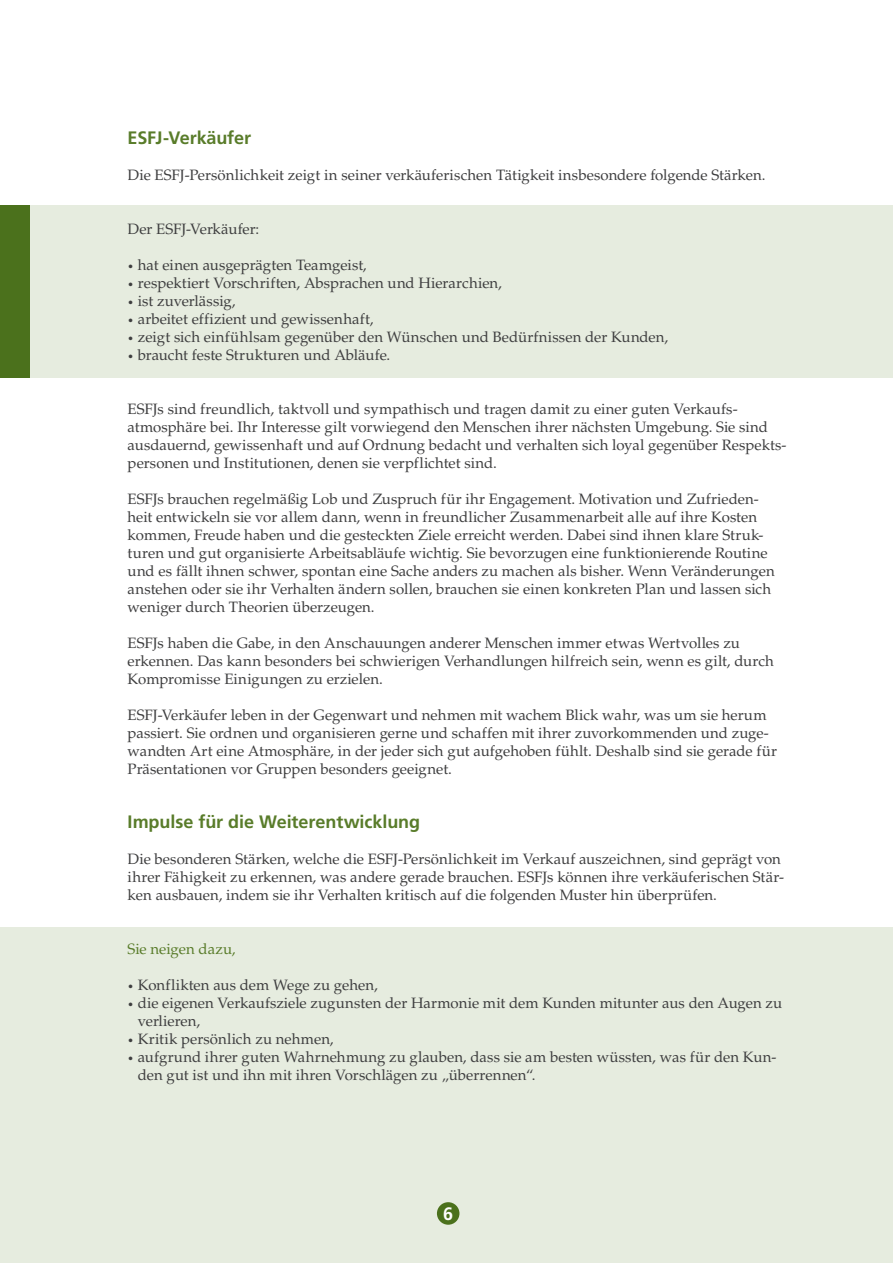
<style>
.page{position:relative;width:893px;height:1263px;background:#fff}
.page>*{position:absolute;margin:0;border:0;box-sizing:border-box;transform-origin:0 0}
.t1{font:700 18px "Frutiger LT Pro";letter-spacing:-.005em;color:#597c2a}
.t2{font:700 18px "Frutiger LT Pro";color:#fff}
.t3{font:15px/18px "Palatino LT Std";color:#3e3e3f}
.t4{font:15px "Palatino LT Std";letter-spacing:-.005em;color:#597c2a}
.s1{font-size:10.5px}
</style>
<div class="page">
<div style="left:0;top:927px;width:892px;height:336px;background:#e6ecdf"></div>
<div style="left:0;top:205px;width:892px;height:173px;background:#e6ecdf"></div>
<div style="left:437px;top:1202px;width:22px;height:23px;background:#4b711c;border-radius:50%"></div>
<div style="left:0;top:205px;width:30px;height:173px;background:#4b711c"></div>
<p class="t1" style="left:128px;top:128px;width:125px">ESFJ-Verkäufer</p>
<p class="t3" style="left:128px;top:167px;width:639px">Die ESFJ-Persönlichkeit zeigt in seiner verkäuferischen Tätigkeit insbesondere folgende Stärken.</p>
<p class="t3" style="left:128px;top:221px;width:133px">Der ESFJ-Verkäufer:</p>
<p class="t3" style="left:128px;top:257px;width:240px"><span class="s1">•</span> hat einen ausgeprägten Teamgeist,</p>
<p class="t3" style="left:128px;top:275px;width:376px"><span class="s1">•</span> respektiert Vorschriften, Absprachen und Hierarchien,</p>
<p class="t3" style="left:128px;top:293px;width:110px"><span class="s1">•</span> ist zuverlässig,</p>
<p class="t3" style="left:128px;top:311px;width:247px"><span class="s1">•</span> arbeitet effizient und gewissenhaft,</p>
<p class="t3" style="left:128px;top:329px;width:542px"><span class="s1">•</span> zeigt sich einfühlsam gegenüber den Wünschen und Bedürfnissen der Kunden,</p>
<p class="t3" style="left:128px;top:347px;width:264px"><span class="s1">•</span> braucht feste Strukturen und Abläufe.</p>
<p class="t3" style="left:128px;top:401px;width:660px">ESFJs sind freundlich, taktvoll und sympathisch und tragen damit zu einer guten Verkaufs&shy;atmosphäre bei. Ihr Interesse gilt vorwiegend den Menschen ihrer nächsten Umgebung. Sie sind ausdauernd, gewissenhaft und auf Ordnung bedacht und verhalten sich loyal gegenüber Respekts&shy;personen und Institutionen, denen sie verpflichtet sind.</p>
<p class="t3" style="left:128px;top:491px;width:648px">ESFJs brauchen regelmäßig Lob und Zuspruch für ihr Engagement. Motivation und Zufrieden&shy;heit entwickeln sie vor allem dann, wenn in freundlicher Zusammenarbeit alle auf ihre Kosten kommen, Freude haben und die gesteckten Ziele erreicht werden. Dabei sind ihnen klare Struk&shy;turen und gut organisierte Arbeitsabläufe wichtig. Sie bevorzugen eine funktionierende Routine und es fällt ihnen schwer, spontan eine Sache anders zu machen als bisher. Wenn Veränderungen anstehen oder sie ihr Verhalten ändern sollen, brauchen sie einen konkreten Plan und lassen sich weniger durch Theorien überzeugen.</p>
<p class="t3" style="left:128px;top:635px;width:648px">ESFJs haben die Gabe, in den Anschauungen anderer Menschen immer etwas Wertvolles zu erkennen. Das kann besonders bei schwierigen Verhandlungen hilfreich sein, wenn es gilt, durch<br>Kompromisse Einigungen zu erzielen.</p>
<p class="t3" style="left:128px;top:707px;width:650px">ESFJ-Verkäufer leben in der Gegenwart und nehmen mit wachem Blick wahr, was um sie herum passiert. Sie ordnen und organisieren gerne und schaffen mit ihrer zuvorkommenden und zuge&shy;wandten Art eine Atmosphäre, in der jeder sich gut aufgehoben fühlt. Deshalb sind sie gerade für Präsentationen vor Gruppen besonders geeignet.</p>
<p class="t1" style="left:128px;top:812px;width:294px">Impulse für die Weiterentwicklung</p>
<p class="t3" style="left:128px;top:851px;width:658px">Die besonderen Stärken, welche die ESFJ-Persönlichkeit im Verkauf auszeichnen, sind geprägt von ihrer Fähigkeit zu erkennen, was andere gerade brauchen. ESFJs können ihre verkäuferischen Stär&shy;ken ausbauen, indem sie ihr Verhalten kritisch auf die folgenden Muster hin überprüfen.</p>
<p class="t4" style="left:128px;top:941px;width:110px">Sie neigen dazu,</p>
<p class="t3" style="left:128px;top:977px;width:252px"><span class="s1">•</span> Konflikten aus dem Wege zu gehen,</p>
<p class="t3" style="left:138px;top:995px;width:646px;text-indent:-10px"><span class="s1">•</span> die eigenen Verkaufsziele zugunsten der Harmonie mit dem Kunden mitunter aus den Augen zu verlieren,</p>
<p class="t3" style="left:128px;top:1031px;width:207px"><span class="s1">•</span> Kritik persönlich zu nehmen,</p>
<p class="t3" style="left:138px;top:1049px;width:640px;text-indent:-10px"><span class="s1">•</span> aufgrund ihrer guten Wahrnehmung zu glauben, dass sie am besten wüssten, was für den Kun&shy;den gut ist und ihn mit ihren Vorschlägen zu „überrennen“.</p>
<p class="t2" style="left:443px;top:1204px;width:12px">6</p>
</div>
